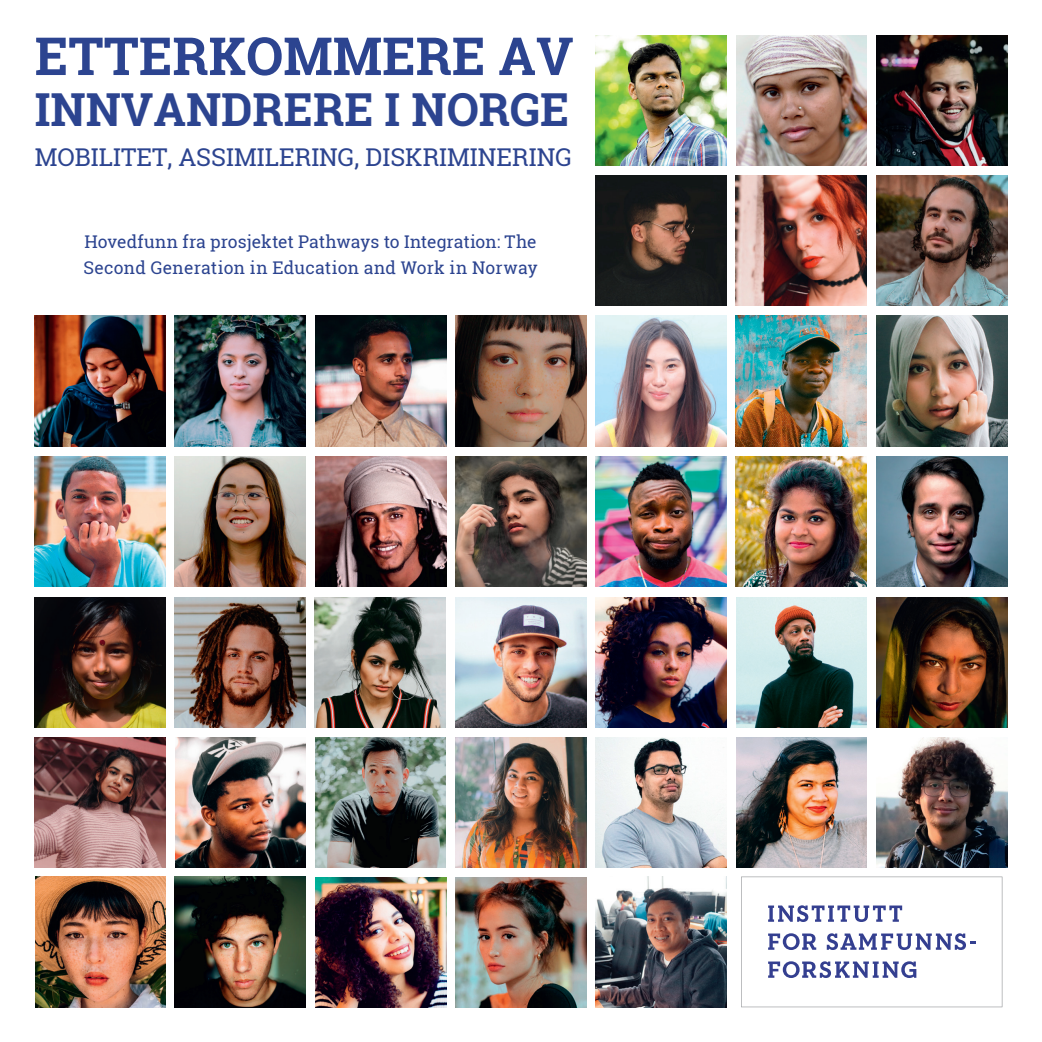
<style>
.page{position:relative;width:1042px;height:1042px;background:#fff}
.page>*{position:absolute;margin:0;border:0;box-sizing:border-box;transform-origin:0 0}
.t1{font:700 52.5px "Roboto Slab";color:#2c4490}
.t2{font:700 45.5px "Roboto Slab";color:#2c4490}
.t3{font:24.5px "Roboto Slab";color:#2c4490}
.t4{font:17.5px/26.1px "Roboto Slab";letter-spacing:.005em;color:#2c4490}
</style>
<div class="page">
<img style="left:35px;top:315px;width:130px;height:131px">
<img style="left:596px;top:597px;width:130px;height:130px">
<img style="left:736px;top:35px;width:131px;height:131px">
<img style="left:455px;top:597px;width:131px;height:130px">
<img style="left:736px;top:315px;width:130px;height:131px">
<img style="left:175px;top:315px;width:130px;height:131px">
<img style="left:175px;top:876px;width:130px;height:131px">
<img style="left:596px;top:456px;width:130px;height:131px">
<img style="left:35px;top:456px;width:130px;height:131px">
<img style="left:175px;top:737px;width:131px;height:131px">
<img style="left:596px;top:737px;width:130px;height:131px">
<img style="left:175px;top:597px;width:130px;height:130px">
<img style="left:877px;top:597px;width:130px;height:130px">
<img style="left:35px;top:597px;width:130px;height:130px">
<img style="left:596px;top:876px;width:130px;height:131px">
<img style="left:175px;top:456px;width:130px;height:131px">
<img style="left:315px;top:456px;width:131px;height:131px">
<img style="left:315px;top:315px;width:131px;height:131px">
<img style="left:455px;top:877px;width:131px;height:131px">
<img style="left:456px;top:315px;width:130px;height:131px">
<img style="left:456px;top:456px;width:130px;height:131px">
<img style="left:35px;top:876px;width:131px;height:131px">
<img style="left:736px;top:456px;width:130px;height:131px">
<img style="left:877px;top:456px;width:130px;height:131px">
<img style="left:596px;top:315px;width:130px;height:131px">
<img style="left:315px;top:737px;width:131px;height:131px">
<img style="left:736px;top:737px;width:130px;height:131px">
<img style="left:877px;top:315px;width:130px;height:131px">
<img style="left:596px;top:175px;width:130px;height:131px">
<img style="left:455px;top:737px;width:131px;height:131px">
<img style="left:315px;top:597px;width:130px;height:130px">
<img style="left:736px;top:175px;width:130px;height:131px">
<img style="left:877px;top:175px;width:130px;height:131px">
<img style="left:736px;top:597px;width:131px;height:130px">
<img style="left:596px;top:35px;width:130px;height:131px">
<img style="left:35px;top:737px;width:130px;height:131px">
<img style="left:877px;top:737px;width:130px;height:131px">
<img style="left:877px;top:35px;width:130px;height:131px">
<img style="left:315px;top:877px;width:131px;height:131px">
<svg style="left:741px;top:876px;width:261px;height:131px"></svg>
<h1 class="t1" style="left:35px;top:20px;width:540px">ETTERKOMMERE AV</h1>
<h2 class="t2" style="left:35px;top:78px;width:536px">INNVANDRERE I NORGE</h2>
<h3 class="t3" style="left:35px;top:140px;width:539px">MOBILITET, ASSIMILERING, DISKRIMINERING</h3>
<p class="t4" style="left:83px;top:228px;width:456px">Hovedfunn fra prosjektet Pathways to Integration: The<br>Second Generation in Education and Work in Norway</p>
</div>
